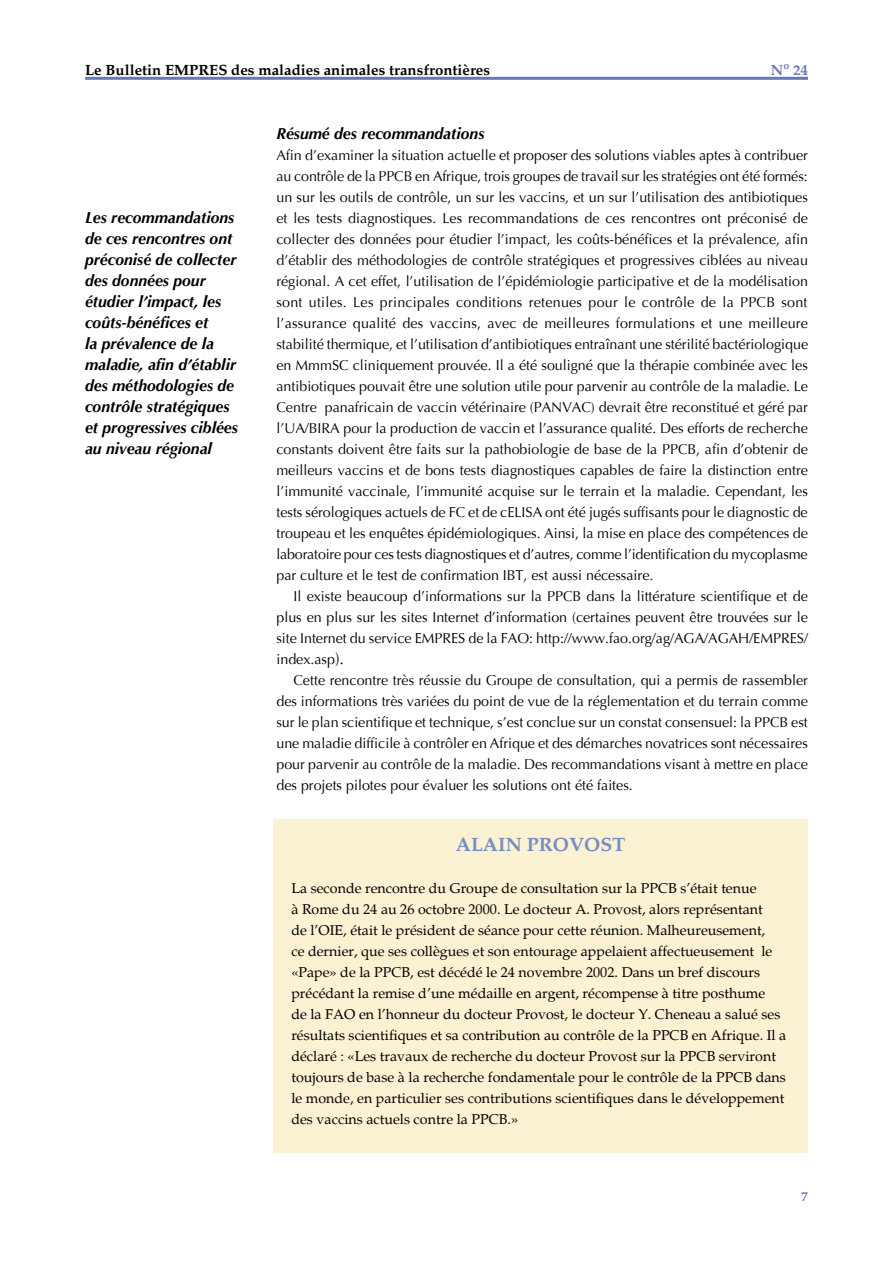
<style>
.page{position:relative;width:893px;height:1263px;background:#fff}
.page>*{position:absolute;margin:0;border:0;box-sizing:border-box;transform-origin:0 0}
.t1{font:700 19.5px "Palatino";color:#758ec1}
.t2{font:italic 700 15.75px/21px "Optima";color:#000}
.t3{font:700 15px "Palatino";color:#000}
.t4{font:700 15px "Palatino";color:#667ab7}
.t5{font:14.25px/21px "Optima";color:#000;text-align:justify}
.t6{font:14.25px/21px "Palatino";color:#000}
.t7{font:700 13.5px "Palatino";color:#667ab7}
.s1{font-size:16.5px}
</style>
<div class="page">
<hr style="left:85px;top:77px;width:723px;height:3px;background:#667ab7">
<div style="left:273px;top:819px;width:535px;height:333px;background:#fbf2d4"></div>
<p class="t3" style="left:85px;top:61px;width:406px">Le Bulletin EMPRES des maladies animales transfrontières</p>
<p class="t4" style="left:771px;top:61px;width:39px">N<sup>o</sup> 24</p>
<p class="t2" style="left:85px;top:208px;width:154px">Les recommandations de ces rencontres ont préconisé de collecter des données pour étudier l’impact, les coûts-bénéfices et<br>la prévalence de la maladie, afin d’établir des méthodologies de contrôle stratégiques et progressives ciblées au niveau régional</p>
<p class="t2" style="left:276px;top:124px;width:209px">Résumé des recommandations</p>
<p class="t5" style="left:276px;top:145px;width:533px">Afin d’examiner la situation actuelle et proposer des solutions viables aptes à contribuer au contrôle de la PPCB en Afrique, trois groupes de travail sur les stratégies ont été formés: un sur les outils de contrôle, un sur les vaccins, et un sur l’utilisation des antibiotiques et les tests diagnostiques. Les recommandations de ces rencontres ont préconisé de collecter des données pour étudier l’impact, les coûts-bénéfices et la prévalence, afin d’établir des méthodologies de contrôle stratégiques et progressives ciblées au niveau régional. A cet effet, l’utilisation de l’épidémiologie participative et de la modélisation sont utiles. Les principales conditions retenues pour le contrôle de la PPCB sont l’assurance qualité des vaccins, avec de meilleures formulations et une meilleure stabilité thermique, et l’utilisation d’antibiotiques entraînant une stérilité bactériologique en MmmSC cliniquement prouvée. Il a été souligné que la thérapie combinée avec les antibiotiques pouvait être une solution utile pour parvenir au contrôle de la maladie. Le Centre panafricain de vaccin vétérinaire (PANVAC) devrait être reconstitué et géré par l’UA/BIRA pour la production de vaccin et l’assurance qualité. Des efforts de recherche constants doivent être faits sur la pathobiologie de base de la PPCB, afin d’obtenir de meilleurs vaccins et de bons tests diagnostiques capables de faire la distinction entre l’immunité vaccinale, l’immunité acquise sur le terrain et la maladie. Cependant, les tests sérologiques actuels de FC et de cELISA ont été jugés suffisants pour le diagnostic de troupeau et les enquêtes épidémiologiques. Ainsi, la mise en place des compétences de laboratoire pour ces tests diagnostiques et d’autres, comme l’identification du mycoplasme par culture et le test de confirmation IBT, est aussi nécessaire.</p>
<p class="t5" style="left:276px;top:586px;width:533px;text-indent:17px">Il existe beaucoup d’informations sur la PPCB dans la littérature scientifique et de plus en plus sur les sites Internet d’information (certaines peuvent être trouvées sur le site Internet du service EMPRES de la FAO: http://www.fao.org/ag/AGA/AGAH/EMPRES/ index.asp<span class="s1">).</span></p>
<p class="t5" style="left:276px;top:670px;width:533px;text-indent:17px">Cette rencontre très réussie du Groupe de consultation, qui a permis de rassembler des informations très variées du point de vue de la réglementation et du terrain comme sur le plan scientifique et technique, s’est conclue sur un constat consensuel: la PPCB est une maladie difficile à contrôler en Afrique et des démarches novatrices sont nécessaires pour parvenir au contrôle de la maladie. Des recommandations visant à mettre en place des projets pilotes pour évaluer les solutions ont été faites.</p>
<h1 class="t1" style="left:456px;top:833px;width:171px">ALAIN PROVOST</h1>
<p class="t6" style="left:291px;top:878px;width:497px">La seconde rencontre du Groupe de consultation sur la PPCB s’était tenue<br>à Rome du 24 au 26 octobre 2000. Le docteur A. Provost, alors représentant<br>de l’OIE, était le président de séance pour cette réunion. Malheureusement,<br>ce dernier, que ses collègues et son entourage appelaient affectueusement le «Pape» de la PPCB, est décédé le 24 novembre 2002. Dans un bref discours précédant la remise d’une médaille en argent, récompense à titre posthume<br>de la FAO en l’honneur du docteur Provost, le docteur Y. Cheneau a salué ses résultats scientifiques et sa contribution au contrôle de la PPCB en Afrique. Il a déclaré : «Les travaux de recherche du docteur Provost sur la PPCB serviront toujours de base à la recherche fondamentale pour le contrôle de la PPCB dans le monde, en particulier ses contributions scientifiques dans le développement des vaccins actuels contre la PPCB.»</p>
<p class="t7" style="left:801px;top:1188px;width:8px">7</p>
</div>
